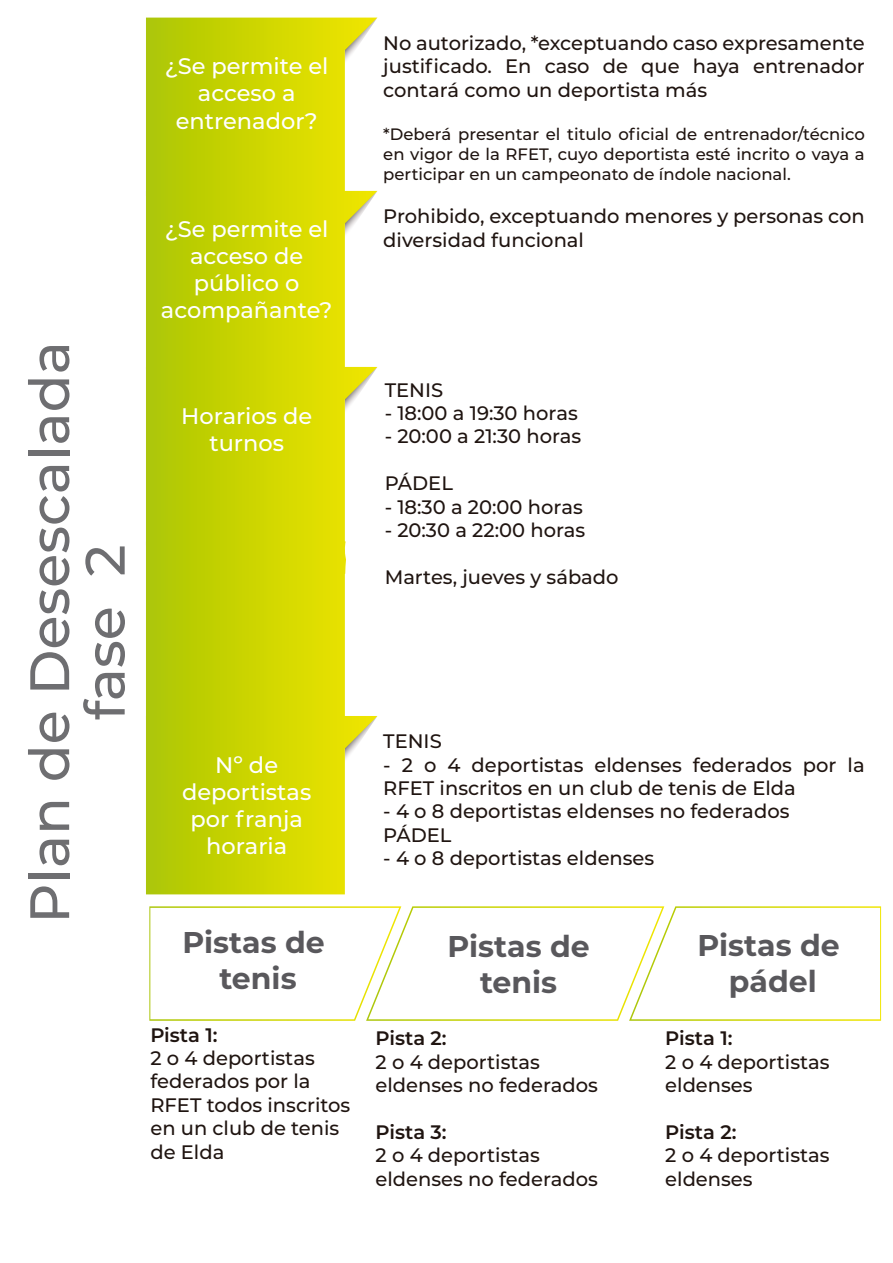
<style>
.page{position:relative;width:893px;height:1263px;background:#fff}
.page>*{position:absolute;margin:0;border:0;box-sizing:border-box;transform-origin:0 0}
.t1{font:500 55.5px/55.5px "Montserrat";color:#6e6e71;text-align:center}
.t2{font:700 30px/36px "Montserrat";color:#59585c;text-align:center}
.t3{font:500 22.5px/27px "Montserrat";color:#fff;text-align:center}
.t4{font:500 19.5px/23.4px "Montserrat";color:#1f1410}
.t5{font:600 19.5px "Montserrat";color:#1f1410}
.t6{font:500 16.5px/19.8px "Montserrat";color:#1f1410;text-align:justify}
</style>
<div class="page">
<svg style="left:146px;top:18px;width:231px;height:876px;background:#d0d921"></svg>
<svg style="left:149px;top:906px;width:732px;height:115px"></svg>
<p class="t3" style="left:165px;top:52px;width:165px">¿Se permite el acceso a entrenador?</p>
<h1 class="t1" style="left:19px;top:924px;width:584px;rotate:-90deg">Plan de Desescalada fase 2</h1>
<p class="t3" style="left:161px;top:215px;width:173px">¿Se permite el acceso de público o acompañante?</p>
<p class="t3" style="left:181px;top:401px;width:133px">Horarios de turnos</p>
<p class="t3" style="left:182px;top:750px;width:131px">Nº de deportistas por franja horaria</p>
<h2 class="t2" style="left:183px;top:923px;width:144px">Pistas de tenis</h2>
<p class="t5" style="left:150px;top:1021px;width:69px">Pista 1:</p>
<p class="t4" style="left:150px;top:1045px;width:201px">2 o 4 deportistas federados por la<br>RFET todos inscritos en un club de tenis de Elda</p>
<p class="t4" style="left:383px;top:30px;width:483px;text-align:justify">No autorizado, *exceptuando caso expresamente justificado. En caso de que haya entrenador contará como un deportista más</p>
<p class="t6" style="left:383px;top:123px;width:483px">*Deberá presentar el titulo oficial de entrenador/técnico en vigor de la RFET, cuyo deportista esté incrito o vaya a perticipar en un campeonato de índole nacional.</p>
<p class="t4" style="left:383px;top:204px;width:483px">Prohibido, exceptuando menores y personas con diversidad funcional</p>
<p class="t4" style="left:385px;top:377px;width:60px">TENIS</p>
<p class="t4" style="left:385px;top:400px;width:195px">- 18:00 a 19:30 horas</p>
<p class="t4" style="left:385px;top:424px;width:198px">- 20:00 a 21:30 horas</p>
<p class="t4" style="left:385px;top:471px;width:70px">PÁDEL</p>
<p class="t4" style="left:385px;top:494px;width:200px">- 18:30 a 20:00 horas</p>
<p class="t4" style="left:385px;top:517px;width:202px">- 20:30 a 22:00 horas</p>
<p class="t4" style="left:385px;top:564px;width:235px">Martes, jueves y sábado</p>
<p class="t4" style="left:383px;top:729px;width:60px">TENIS</p>
<p class="t4" style="left:383px;top:752px;width:483px">- 2 o 4 deportistas eldenses federados por la<br>RFET inscritos en un club de tenis de Elda</p>
<p class="t4" style="left:383px;top:799px;width:408px">- 4 o 8 deportistas eldenses no federados<br>PÁDEL</p>
<p class="t4" style="left:383px;top:846px;width:273px">- 4 o 8 deportistas eldenses</p>
<h2 class="t2" style="left:447px;top:927px;width:144px">Pistas de tenis</h2>
<p class="t5" style="left:376px;top:1024px;width:73px">Pista 2:</p>
<p class="t4" style="left:376px;top:1049px;width:224px">2 o 4 deportistas eldenses no federados</p>
<p class="t5" style="left:376px;top:1118px;width:73px">Pista 3:</p>
<p class="t4" style="left:376px;top:1143px;width:224px">2 o 4 deportistas eldenses no federados</p>
<h2 class="t2" style="left:697px;top:926px;width:144px">Pistas de pádel</h2>
<p class="t5" style="left:665px;top:1024px;width:69px">Pista 1:</p>
<p class="t4" style="left:665px;top:1049px;width:166px">2 o 4 deportistas eldenses</p>
<p class="t5" style="left:665px;top:1118px;width:73px">Pista 2:</p>
<p class="t4" style="left:665px;top:1143px;width:166px">2 o 4 deportistas eldenses</p>
</div>
